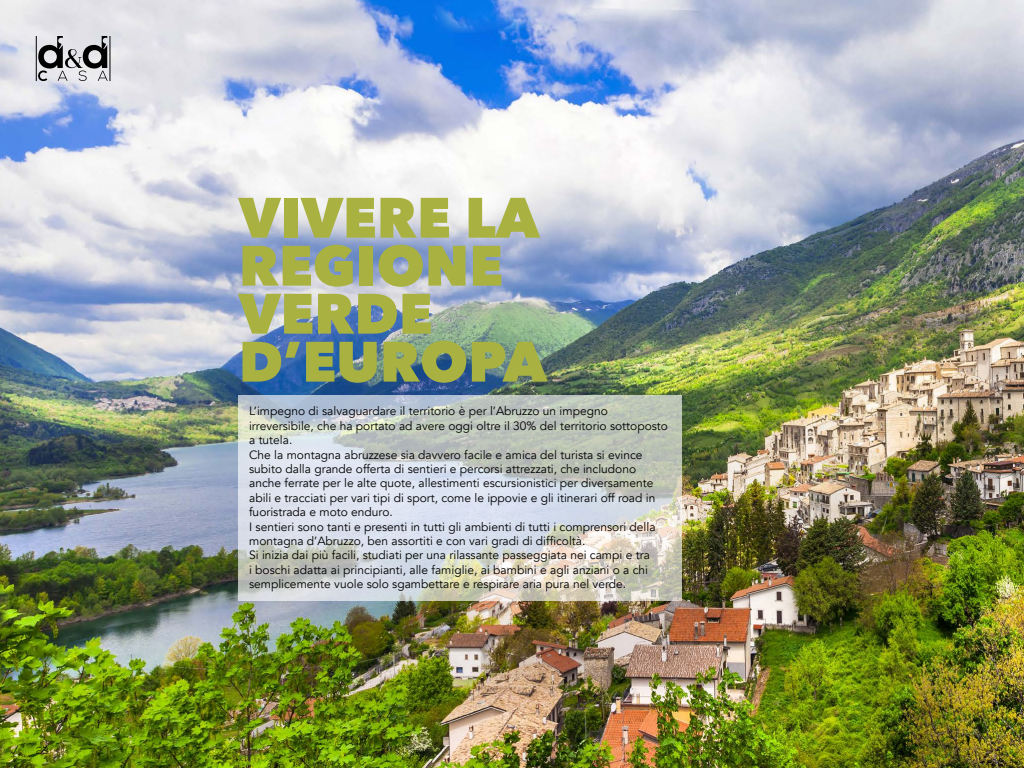
<style>
.page{position:relative;width:1024px;height:768px;background:#fff}
.page>*{position:absolute;margin:0;border:0;box-sizing:border-box;transform-origin:0 0}
.t1{font:800 56.2px/48px "Avenir Next";color:#a9b241}
.t2{font:12px/14.4px "Avenir";color:#000}
.t3{font:300 10px "Nexa";color:#000}
</style>
<div class="page">
<img style="left:0;top:0;width:1024px;height:768px">
<svg style="left:239px;top:396px;width:443px;height:205px;background:#ced3d2"></svg>
<svg style="left:38px;top:36px;width:70px;height:45px;background:#9e9da0"></svg>
<hr style="left:110px;top:36px;width:1px;height:45px;background:#000">
<hr style="left:36px;top:36px;width:1px;height:45px;background:#000">
<p class="t3" style="left:36px;top:744px;width:15px">23</p>
<h1 class="t1" style="left:239px;top:193px;width:310px">VIVERE LA<br>REGIONE<br>VERDE<br>D’EUROPA</h1>
<p class="t2" style="left:249px;top:404px;width:420px">L’impegno di salvaguardare il territorio è per l’Abruzzo un impegno irreversibile, che ha portato ad avere oggi oltre il 30% del territorio sottoposto a tutela.<br>Che la montagna abruzzese sia davvero facile e amica del turista si evince subito dalla grande offerta di sentieri e percorsi attrezzati, che includono anche ferrate per le alte quote, allestimenti escursionistici per diversamente abili e tracciati per vari tipi di sport, come le ippovie e gli itinerari off road in fuoristrada e moto enduro.<br>I sentieri sono tanti e presenti in tutti gli ambienti di tutti i comprensori della montagna d’Abruzzo, ben assortiti e con vari gradi di difficoltà.<br>Si inizia dai più facili, studiati per una rilassante passeggiata nei campi e tra<br>i boschi adatta ai principianti, alle famiglie, ai bambini e agli anziani o a chi semplicemente vuole solo sgambettare e respirare aria pura nel verde.</p>
</div>
